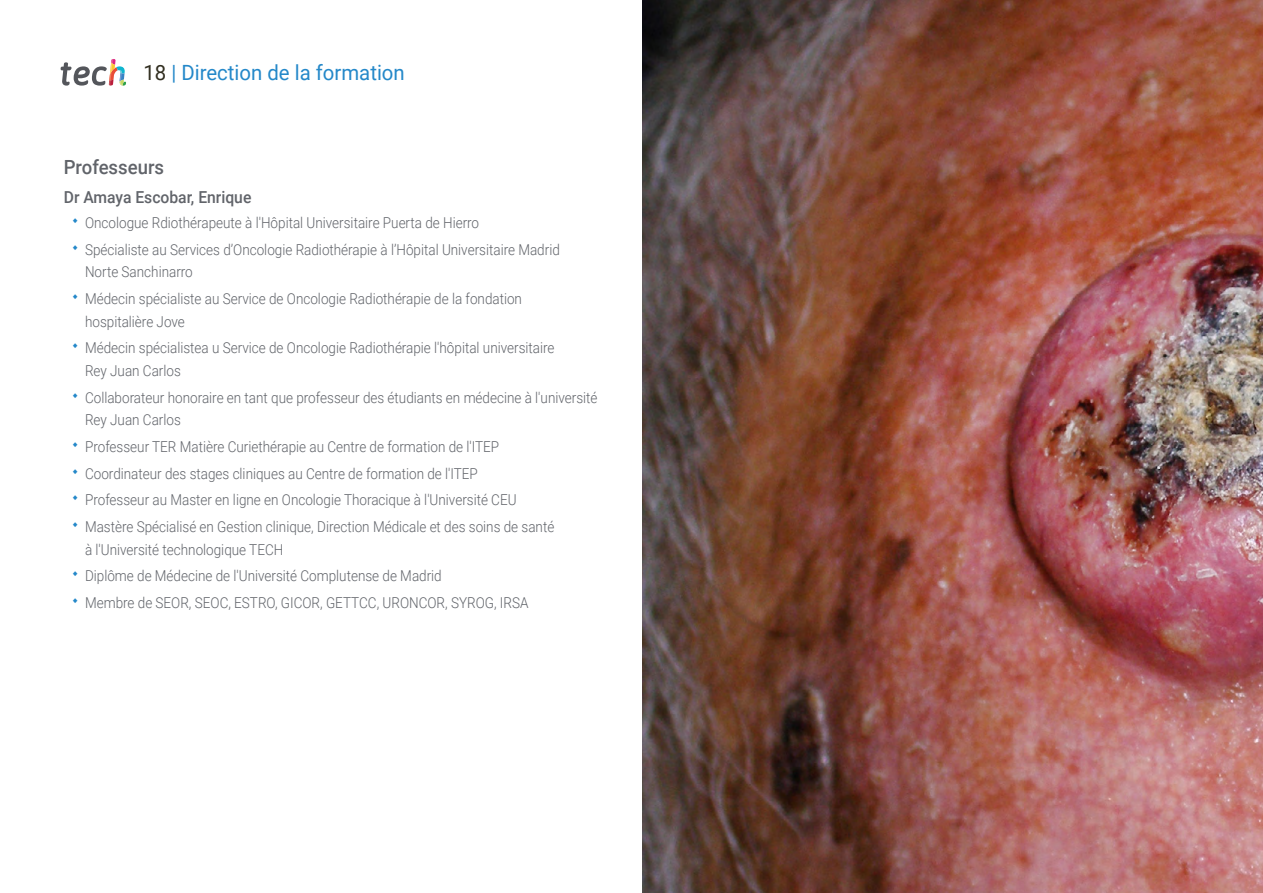
<style>
.page{position:relative;width:1263px;height:893px;background:#fff}
.page>*{position:absolute;margin:0;border:0;box-sizing:border-box;transform-origin:0 0}
.t1{font:21px "Roboto";color:#2488c9}
.t2{font:500 19.5px "Roboto";color:#61646a;scale:.95 1}
.t3{font:500 16.5px "Roboto";color:#61646a;scale:.95 1}
.t4{font:300 15px/26.7px "Roboto";color:#61646a;scale:.9 1}
.s1{color:#312e20}
</style>
<div class="page">
<img style="left:642px;top:0;width:621px;height:893px">
<svg style="left:61px;top:59px;width:65px;height:27px"></svg>
<h1 class="t1" style="left:144px;top:57px;width:263px"><span class="s1">18</span> | Direction de la formation</h1>
<h2 class="t2" style="left:64px;top:153px;width:107px">Professeurs</h2>
<p class="t3" style="left:64px;top:186px;width:199px">Dr Amaya Escobar, Enrique</p>
<p class="t4" style="left:85px;top:209px;width:529px">Oncologue Rdiothérapeute à l'Hôpital Universitaire Puerta de Hierro<br>Spécialiste au Services d’Oncologie Radiothérapie à l’Hôpital Universitaire Madrid</p>
<p class="t4" style="left:85px;top:258px;width:487px">Norte Sanchinarro<br>Médecin spécialiste au Service de Oncologie Radiothérapie de la fondation</p>
<p class="t4" style="left:85px;top:307px;width:523px">hospitalière Jove<br>Médecin spécialistea u Service de Oncologie Radiothérapie l'hôpital universitaire</p>
<p class="t4" style="left:85px;top:357px;width:571px">Rey Juan Carlos<br>Collaborateur honoraire en tant que professeur des étudiants en médecine à l'université</p>
<p class="t4" style="left:85px;top:406px;width:523px">Rey Juan Carlos<br>Professeur TER Matière Curiethérapie au Centre de formation de l'ITEP Coordinateur des stages cliniques au Centre de formation de l'ITEP<br>Professeur au Master en ligne en Oncologie Thoracique à l'Université CEU Mastère Spécialisé en Gestion clinique, Direction Médicale et des soins de santé</p>
<p class="t4" style="left:85px;top:535px;width:494px">à l'Université technologique TECH<br>Diplôme de Médecine de l'Université Complutense de Madrid<br>Membre de SEOR, SEOC, ESTRO, GICOR, GETTCC, URONCOR, SYROG, IRSA</p>
</div>
